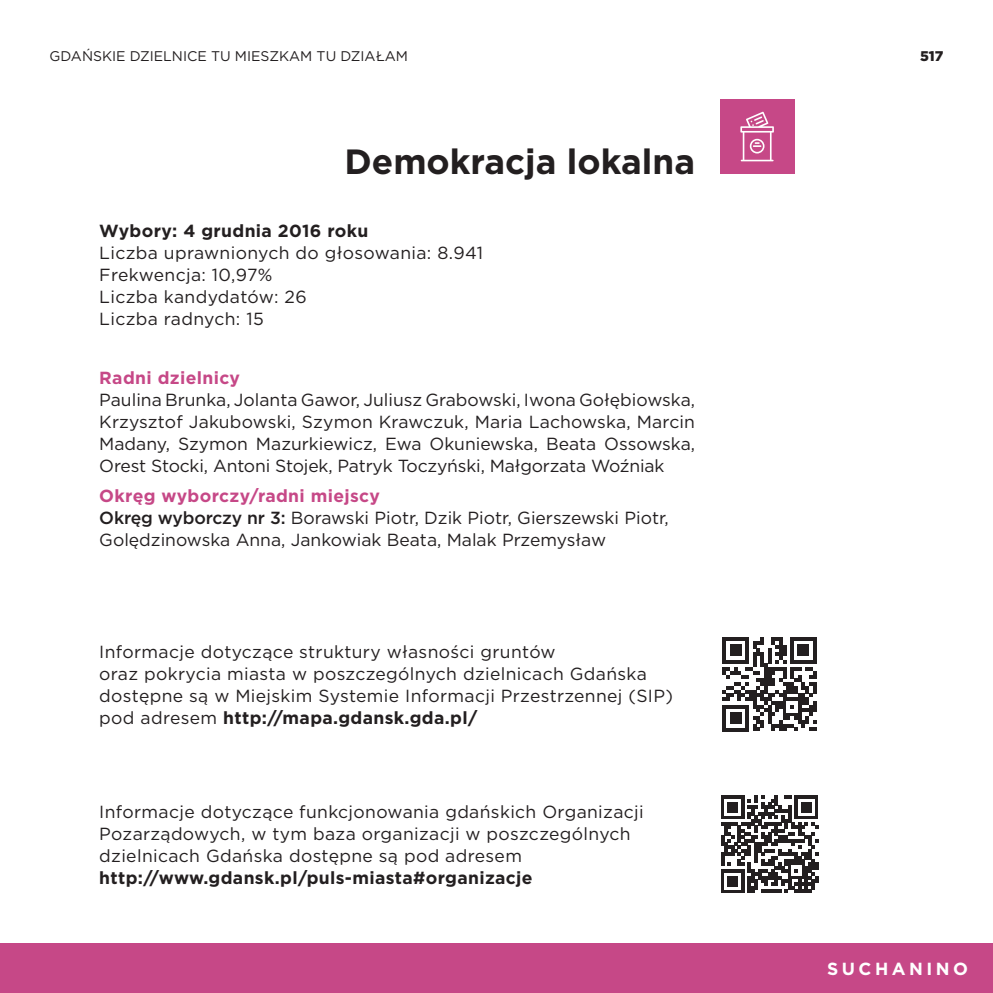
<style>
.page{position:relative;width:993px;height:993px;background:#fff}
.page>*{position:absolute;margin:0;border:0;box-sizing:border-box;transform-origin:0 0}
.t1{font:700 35px "Gotham";color:#231f20}
.t2{font:17.5px/21.9px "Gotham";letter-spacing:.02em;color:#231f20}
.t3{font:17.5px/21.9px "Gotham";color:#231f20}
.t4{font:700 17.5px "Gotham";letter-spacing:.02em;color:#231f20}
.t5{font:700 17.5px "Gotham";letter-spacing:.02em;color:#c64887}
.t6{font:700 17.5px "Gotham";letter-spacing:.2em;color:#fff}
.t7{font:14px "Gotham";color:#231f20}
.t8{font:900 14px "Gotham";color:#231f20}
.s1{font-weight:700;color:#c64887}
.s2{font-weight:500}
.s3{font-weight:700}
</style>
<div class="page">
<div style="left:0;top:943px;width:992px;height:49px;background:#c64887"></div>
<div style="left:719px;top:99px;width:75px;height:75px;background:#c64887"></div>
<svg style="left:740px;top:112px;width:33px;height:49px"></svg>
<svg style="left:722px;top:637px;width:94px;height:94px"></svg>
<svg style="left:721px;top:795px;width:96px;height:97px"></svg>
<p class="t7" style="left:50px;top:47px;width:360px">GDAŃSKIE DZIELNICE TU MIESZKAM TU DZIAŁAM</p>
<p class="t8" style="left:919px;top:46px;width:25px">517</p>
<h1 class="t1" style="left:344px;top:138px;width:352px">Demokracja lokalna</h1>
<p class="t4" style="left:99px;top:219px;width:270px">Wybory: 4 grudnia 2016 roku</p>
<p class="t2" style="left:99px;top:242px;width:385px">Liczba uprawnionych do głosowania: 8.941<br>Frekwencja: 10,97%<br>Liczba kandydatów: 26<br>Liczba radnych: 15</p>
<p class="t5" style="left:99px;top:366px;width:142px">Radni dzielnicy</p>
<p class="t2" style="left:99px;top:388px;width:597px;text-align:justify">Paulina Brunka, Jolanta Gawor, Juliusz Grabowski, Iwona Gołębiowska, Krzysztof Jakubowski, Szymon Krawczuk, Maria Lachowska, Marcin Madany, Szymon Mazurkiewicz, Ewa Okuniewska, Beata Ossowska, Orest Stocki, Antoni Stojek, Patryk Toczyński, Małgorzata Woźniak</p>
<p class="t3" style="left:99px;top:484px;width:571px"><span class="s1">Okręg wyborczy/radni miejscy<br></span><span class="s2">Okręg wyborczy nr 3:</span> Borawski Piotr, Dzik Piotr, Gierszewski Piotr,<br>Golędzinowska Anna, Jankowiak Beata, Malak Przemysław</p>
<p class="t2" style="left:99px;top:640px;width:575px">Informacje dotyczące struktury własności gruntów<br>oraz pokrycia miasta w poszczególnych dzielnicach Gdańska dostępne są w Miejskim Systemie Informacji Przestrzennej (SIP) pod adresem <span class="s3">http://mapa.gdansk.gda.pl/</span></p>
<p class="t2" style="left:99px;top:800px;width:546px">Informacje dotyczące funkcjonowania gdańskich Organizacji<br>Pozarządowych, w tym baza organizacji w poszczególnych dzielnicach Gdańska dostępne są pod adresem</p>
<p class="t4" style="left:99px;top:865px;width:435px">http://www.gdansk.pl/puls-miasta#organizacje</p>
<p class="t6" style="left:826px;top:957px;width:142px">SUCHANINO</p>
</div>
